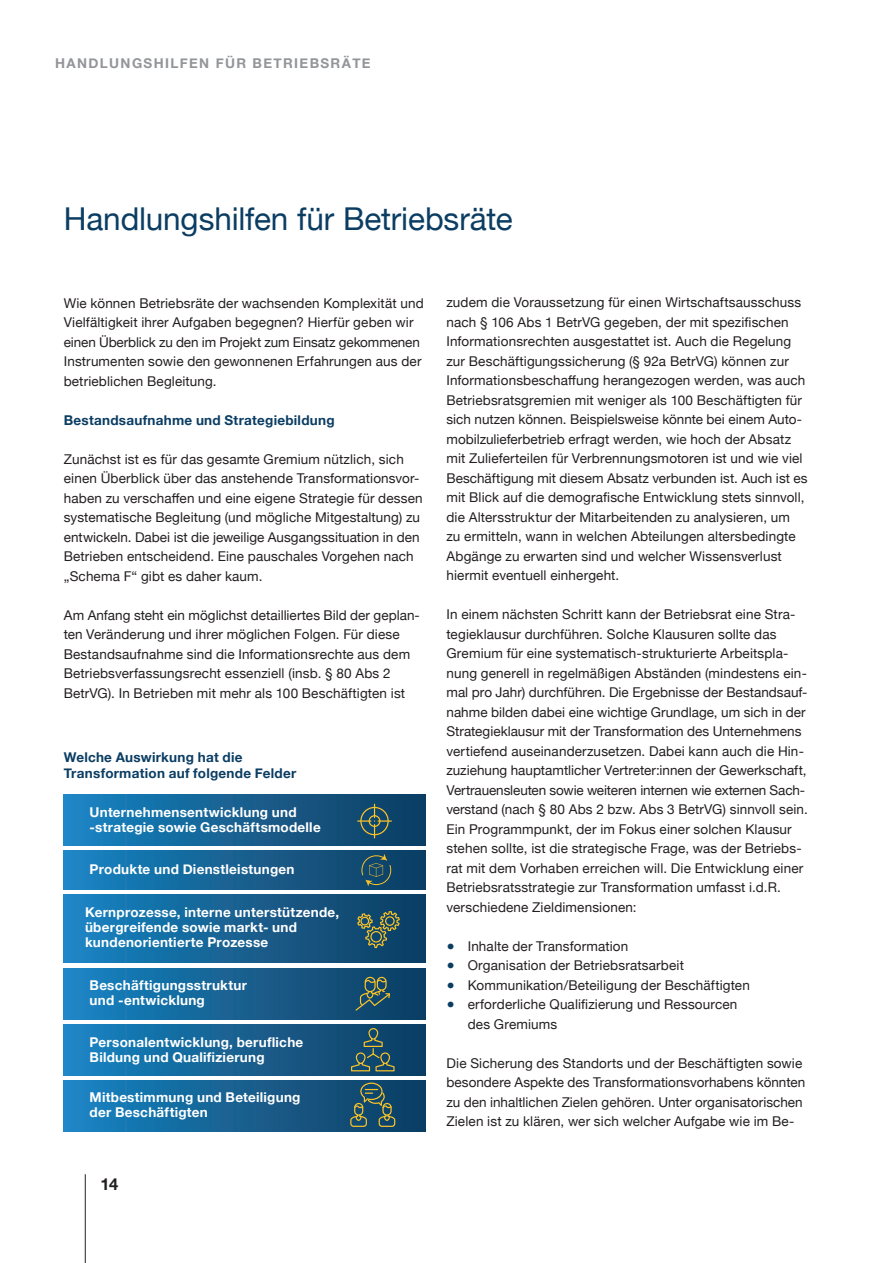
<style>
.page{position:relative;width:893px;height:1263px;background:#fff}
.page>*{position:absolute;margin:0;border:0;box-sizing:border-box;transform-origin:0 0}
.t1{font:31.5px "Helvetica Neue";letter-spacing:-.005em;color:#0b3d63}
.t2{font:700 16.5px "Helvetica Neue";color:#231f20}
.t3{font:13.5px/19.5px "Helvetica Neue";letter-spacing:.01em;color:#231f20}
.t4{font:700 13.5px/15px "Helvetica Neue";letter-spacing:.02em;color:#fff}
.t5{font:700 13.5px/16.5px "Helvetica Neue";letter-spacing:.02em;color:#0b3d63}
.t6{font:700 13.5px "Helvetica Neue";letter-spacing:.1em;color:#939598}
.s1{color:#0b3d63}
</style>
<div class="page">
<hr style="left:85px;top:1174px;width:1px;height:89px;background:#231f20">
<div style="left:64px;top:794px;width:361px;height:51px;background:linear-gradient(to right,#1b85c3,#0f3c5f)"></div>
<div style="left:64px;top:968px;width:361px;height:51px;background:linear-gradient(to right,#1b85c3,#0f3c5f)"></div>
<div style="left:64px;top:1024px;width:361px;height:51px;background:linear-gradient(to right,#1b85c3,#0f3c60)"></div>
<div style="left:64px;top:1081px;width:361px;height:51px;background:linear-gradient(to right,#1b85c3,#0f3c60)"></div>
<div style="left:64px;top:851px;width:361px;height:38px;background:linear-gradient(to right,#1b85c3,#0f3c60)"></div>
<div style="left:64px;top:894px;width:361px;height:69px;background:linear-gradient(to right,#1b85c3,#0f3c60)"></div>
<svg style="left:351px;top:1028px;width:44px;height:43px;background:#305864"></svg>
<svg style="left:357px;top:911px;width:43px;height:37px;background:#44635c"></svg>
<svg style="left:350px;top:1082px;width:45px;height:45px;background:#385d62"></svg>
<svg style="left:360px;top:854px;width:33px;height:32px"></svg>
<svg style="left:355px;top:977px;width:35px;height:34px"></svg>
<svg style="left:357px;top:804px;width:35px;height:34px"></svg>
<p class="t6" style="left:55px;top:53px;width:317px">HANDLUNGSHILFEN FÜR BETRIEBSRÄTE</p>
<h1 class="t1" style="left:64px;top:196px;width:450px">Handlungshilfen für Betriebsräte</h1>
<p class="t3" style="left:64px;top:294px;width:361px">Wie können Betriebsräte der wachsenden Komplexität und Vielfältigkeit ihrer Aufgaben begegnen? Hierfür geben wir einen Überblick zu den im Projekt zum Einsatz gekommenen Instrumenten sowie den gewonnenen Erfahrungen aus der betrieblichen Begleitung.</p>
<p class="t5" style="left:64px;top:412px;width:272px">Bestandsaufnahme und Strategiebildung</p>
<p class="t3" style="left:64px;top:450px;width:360px">Zunächst ist es für das gesamte Gremium nützlich, sich einen Überblick über das anstehende Transformationsvor&shy;haben zu verschaffen und eine eigene Strategie für dessen systematische Begleitung (und mögliche Mitgestaltung) zu entwickeln. Dabei ist die jeweilige Ausgangssituation in den Betrieben entscheidend. Eine pauschales Vorgehen nach „Schema F“ gibt es daher kaum.</p>
<p class="t3" style="left:64px;top:606px;width:358px">Am Anfang steht ein möglichst detailliertes Bild der geplan&shy;ten Veränderung und ihrer möglichen Folgen. Für diese Bestandsaufnahme sind die Informationsrechte aus dem Betriebsverfassungsrecht essenziell (insb. § 80 Abs 2<br>BetrVG). In Betrieben mit mehr als 100 Beschäftigten ist</p>
<p class="t5" style="left:64px;top:749px;width:234px">Welche Auswirkung hat die<br>Transformation auf folgende Felder</p>
<p class="t4" style="left:90px;top:805px;width:233px">Unternehmensentwicklung und -strategie sowie Geschäftsmodelle</p>
<p class="t4" style="left:90px;top:862px;width:206px">Produkte und Dienstleistungen</p>
<p class="t4" style="left:85px;top:905px;width:256px">Kernprozesse, interne unterstützende, übergreifende sowie markt- und kundenorientierte Prozesse</p>
<p class="t4" style="left:90px;top:978px;width:159px">Beschäftigungsstruktur und -entwicklung</p>
<p class="t4" style="left:90px;top:1035px;width:215px">Personalentwicklung, berufliche<br>Bildung und Qualifizierung</p>
<p class="t4" style="left:90px;top:1090px;width:212px">Mitbestimmung und Beteiligung der Beschäftigten</p>
<p class="t2" style="left:100px;top:1171px;width:19px">14</p>
<p class="t3" style="left:446px;top:294px;width:363px">zudem die Voraussetzung für einen Wirtschaftsausschuss nach § 106 Abs 1 BetrVG gegeben, der mit spezifischen Informationsrechten ausgestattet ist. Auch die Regelung zur Beschäftigungssicherung (§ 92a BetrVG) können zur Informationsbeschaffung herangezogen werden, was auch Betriebsratsgremien mit weniger als 100 Beschäftigten für sich nutzen können. Beispielsweise könnte bei einem Auto&shy;mobilzulieferbetrieb erfragt werden, wie hoch der Absatz mit Zulieferteilen für Verbrennungsmotoren ist und wie viel Beschäftigung mit diesem Absatz verbunden ist. Auch ist es mit Blick auf die demografische Entwicklung stets sinnvoll, die Altersstruktur der Mitarbeitenden zu analysieren, um<br>zu ermitteln, wann in welchen Abteilungen altersbedingte Abgänge zu erwarten sind und welcher Wissensverlust hiermit eventuell einhergeht.</p>
<p class="t3" style="left:446px;top:606px;width:363px">In einem nächsten Schritt kann der Betriebsrat eine Stra&shy;tegieklausur durchführen. Solche Klausuren sollte das Gremium für eine systematisch-strukturierte Arbeitspla&shy;nung generell in regelmäßigen Abständen (mindestens ein&shy;mal pro Jahr) durchführen. Die Ergebnisse der Bestandsauf&shy;nahme bilden dabei eine wichtige Grundlage, um sich in der Strategieklausur mit der Transformation des Unternehmens vertiefend auseinanderzusetzen. Dabei kann auch die Hin&shy;zuziehung hauptamtlicher Vertreter:innen der Gewerkschaft, Vertrauensleuten sowie weiteren internen wie externen Sach&shy;verstand (nach § 80 Abs 2 bzw. Abs 3 BetrVG) sinnvoll sein.<br>Ein Programmpunkt, der im Fokus einer solchen Klausur stehen sollte, ist die strategische Frage, was der Betriebs&shy;rat mit dem Vorhaben erreichen will. Die Entwicklung einer Betriebsratsstrategie zur Transformation umfasst i.d.R. verschiedene Zieldimensionen:</p>
<p class="t3" style="left:446px;top:937px;width:183px"><span class="s1">●</span> Inhalte der Transformation</p>
<p class="t3" style="left:446px;top:956px;width:239px"><span class="s1">●</span> Organisation der Betriebsratsarbeit</p>
<p class="t3" style="left:446px;top:976px;width:305px"><span class="s1">●</span> Kommunikation/Beteiligung der Beschäftigten</p>
<p class="t3" style="left:468px;top:995px;width:271px;text-indent:-21px"><span class="s1">●</span> erforderliche Qualifizierung und Ressourcen des Gremiums</p>
<p class="t3" style="left:446px;top:1054px;width:360px">Die Sicherung des Standorts und der Beschäftigten sowie besondere Aspekte des Transformationsvorhabens könnten zu den inhaltlichen Zielen gehören. Unter organisatorischen Zielen ist zu klären, wer sich welcher Aufgabe wie im Be-</p>
</div>
